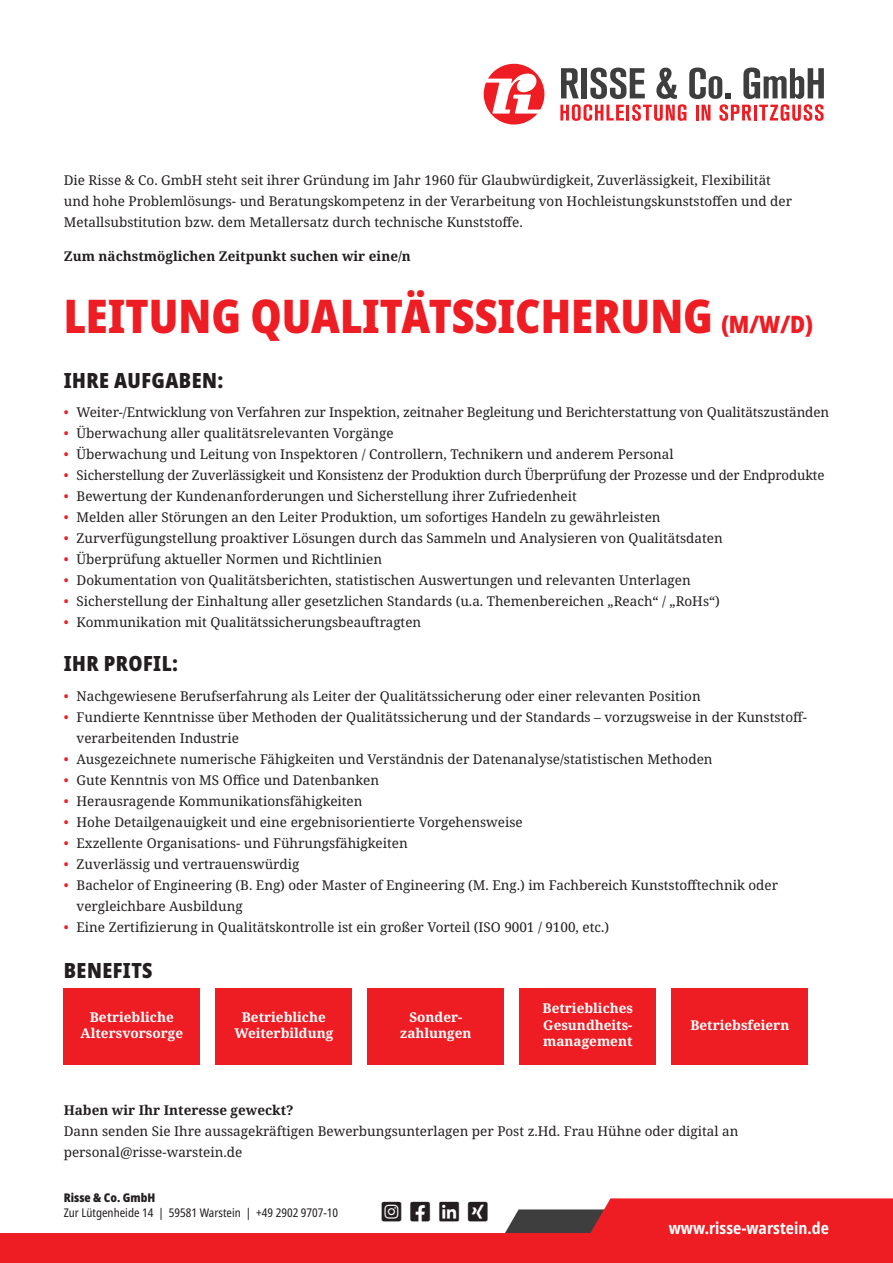
<style>
.page{position:relative;width:893px;height:1263px;background:#fff}
.page>*{position:absolute;margin:0;border:0;box-sizing:border-box;transform-origin:0 0}
.t1{font:900 condensed 46.5px "Noto Sans";color:#ee1d23}
.t2{font:900 condensed 21px "Noto Sans";letter-spacing:.02em;color:#231f20}
.t3{font:700 condensed 16.5px "Noto Sans";color:#fff}
.t4{font:13.5px/21px "Noto Serif";color:#231f20}
.t5{font:700 13.5px/16.5px "Noto Serif";color:#fff;text-align:center}
.t6{font:700 13.5px "Noto Serif";color:#231f20}
.t7{font:condensed 12px "Noto Sans";color:#231f20}
.t8{font:900 condensed 12px "Noto Sans";color:#231f20}
.s1{font-size:24px}
.s2{color:#ee1d23}
</style>
<div class="page">
<svg style="left:484px;top:64px;width:60px;height:61px"></svg>
<svg style="left:560px;top:68px;width:264px;height:53px"></svg>
<div style="left:64px;top:988px;width:136px;height:77px;background:#ee1d23"></div>
<div style="left:216px;top:988px;width:136px;height:77px;background:#ee1d23"></div>
<div style="left:368px;top:988px;width:136px;height:77px;background:#ee1d23"></div>
<div style="left:520px;top:988px;width:136px;height:77px;background:#ee1d23"></div>
<div style="left:672px;top:988px;width:136px;height:77px;background:#ee1d23"></div>
<div style="left:0;top:1233px;width:893px;height:30px;background:#ee1d23"></div>
<svg style="left:505px;top:1198px;width:388px;height:35px;background:#d53a3e"></svg>
<p class="t4" style="left:64px;top:170px;width:730px">Die Risse &amp; Co. GmbH steht seit ihrer Gründung im Jahr 1960 für Glaubwürdigkeit, Zuverlässigkeit, Flexibilität und hohe Problemlösungs- und Beratungskompetenz in der Verarbeitung von Hochleistungskunststoffen und der<br>Metallsubstitution bzw. dem Metallersatz durch technische Kunststoffe.</p>
<p class="t6" style="left:64px;top:247px;width:349px">Zum nächstmöglichen Zeitpunkt suchen wir eine/n</p>
<h1 class="t1" style="left:64px;top:281px;width:751px">LEITUNG QUALITÄTSSICHERUNG <span class="s1">(M/W/D)</span></h1>
<h2 class="t2" style="left:64px;top:364px;width:161px">IHRE AUFGABEN:</h2>
<p class="t4" style="left:64px;top:402px;width:767px"><span class="s2">•</span> Weiter-/Entwicklung von Verfahren zur Inspektion, zeitnaher Begleitung und Berichterstattung von Qualitätszuständen</p>
<p class="t4" style="left:64px;top:423px;width:331px"><span class="s2">•</span> Überwachung aller qualitätsrelevanten Vorgänge</p>
<p class="t4" style="left:64px;top:444px;width:611px"><span class="s2">•</span> Überwachung und Leitung von Inspektoren / Controllern, Technikern und anderem Personal</p>
<p class="t4" style="left:64px;top:465px;width:762px"><span class="s2">•</span> Sicherstellung der Zuverlässigkeit und Konsistenz der Produktion durch Überprüfung der Prozesse und der Endprodukte</p>
<p class="t4" style="left:64px;top:486px;width:515px"><span class="s2">•</span> Bewertung der Kundenanforderungen und Sicherstellung ihrer Zufriedenheit</p>
<p class="t4" style="left:64px;top:507px;width:598px"><span class="s2">•</span> Melden aller Störungen an den Leiter Produktion, um sofortiges Handeln zu gewährleisten</p>
<p class="t4" style="left:64px;top:528px;width:661px"><span class="s2">•</span> Zurverfügungstellung proaktiver Lösungen durch das Sammeln und Analysieren von Qualitätsdaten</p>
<p class="t4" style="left:64px;top:549px;width:320px"><span class="s2">•</span> Überprüfung aktueller Normen und Richtlinien</p>
<p class="t4" style="left:64px;top:570px;width:628px"><span class="s2">•</span> Dokumentation von Qualitätsberichten, statistischen Auswertungen und relevanten Unterlagen</p>
<p class="t4" style="left:64px;top:591px;width:658px"><span class="s2">•</span> Sicherstellung der Einhaltung aller gesetzlichen Standards (u.a. Themenbereichen „Reach“ / „RoHs“)</p>
<p class="t4" style="left:64px;top:612px;width:359px"><span class="s2">•</span> Kommunikation mit Qualitätssicherungsbeauftragten</p>
<h2 class="t2" style="left:64px;top:648px;width:116px">IHR PROFIL:</h2>
<p class="t4" style="left:64px;top:686px;width:638px"><span class="s2">•</span> Nachgewiesene Berufserfahrung als Leiter der Qualitätssicherung oder einer relevanten Position</p>
<p class="t4" style="left:77px;top:707px;width:732px;text-indent:-13px"><span class="s2">•</span> Fundierte Kenntnisse über Methoden der Qualitätssicherung und der Standards – vorzugsweise in der Kunststoff&shy;verarbeitenden Industrie</p>
<p class="t4" style="left:64px;top:749px;width:650px"><span class="s2">•</span> Ausgezeichnete numerische Fähigkeiten und Verständnis der Datenanalyse/statistischen Methoden</p>
<p class="t4" style="left:64px;top:770px;width:317px"><span class="s2">•</span> Gute Kenntnis von MS Office und Datenbanken</p>
<p class="t4" style="left:64px;top:791px;width:300px"><span class="s2">•</span> Herausragende Kommunikationsfähigkeiten</p>
<p class="t4" style="left:64px;top:812px;width:460px"><span class="s2">•</span> Hohe Detailgenauigkeit und eine ergebnisorientierte Vorgehensweise</p>
<p class="t4" style="left:64px;top:833px;width:345px"><span class="s2">•</span> Exzellente Organisations- und Führungsfähigkeiten</p>
<p class="t4" style="left:64px;top:854px;width:237px"><span class="s2">•</span> Zuverlässig und vertrauenswürdig</p>
<p class="t4" style="left:77px;top:875px;width:703px;text-indent:-13px"><span class="s2">•</span> Bachelor of Engineering (B. Eng) oder Master of Engineering (M. Eng.) im Fachbereich Kunststofftechnik oder vergleichbare Ausbildung</p>
<p class="t4" style="left:64px;top:917px;width:547px"><span class="s2">•</span> Eine Zertifizierung in Qualitätskontrolle ist ein großer Vorteil (ISO 9001 / 9100, etc.)</p>
<h2 class="t2" style="left:64px;top:954px;width:90px">BENEFITS</h2>
<p class="t5" style="left:81px;top:1009px;width:104px">Betriebliche<br>Altersvorsorge</p>
<p class="t5" style="left:234px;top:1009px;width:100px">Betriebliche<br>Weiterbildung</p>
<p class="t5" style="left:400px;top:1009px;width:73px">Sonder&shy;zahlungen</p>
<p class="t5" style="left:543px;top:1000px;width:92px;text-align:justify">Betriebliches Gesundheits&shy;management</p>
<p class="t5" style="left:690px;top:1017px;width:100px">Betriebsfeiern</p>
<p class="t6" style="left:64px;top:1100px;width:231px">Haben wir Ihr Interesse geweckt?</p>
<p class="t4" style="left:64px;top:1121px;width:676px">Dann senden Sie Ihre aussagekräftigen Bewerbungsunterlagen per Post z.Hd. Frau Hühne oder digital an personal@risse-warstein.de</p>
<p class="t8" style="left:64px;top:1189px;width:93px">Risse &amp; Co. GmbH</p>
<p class="t7" style="left:64px;top:1204px;width:276px">Zur Lütgenheide 14 | 59581 Warstein | +49 2902 9707-10</p>
<p class="t3" style="left:669px;top:1216px;width:162px">www.risse-warstein.de</p>
</div>
